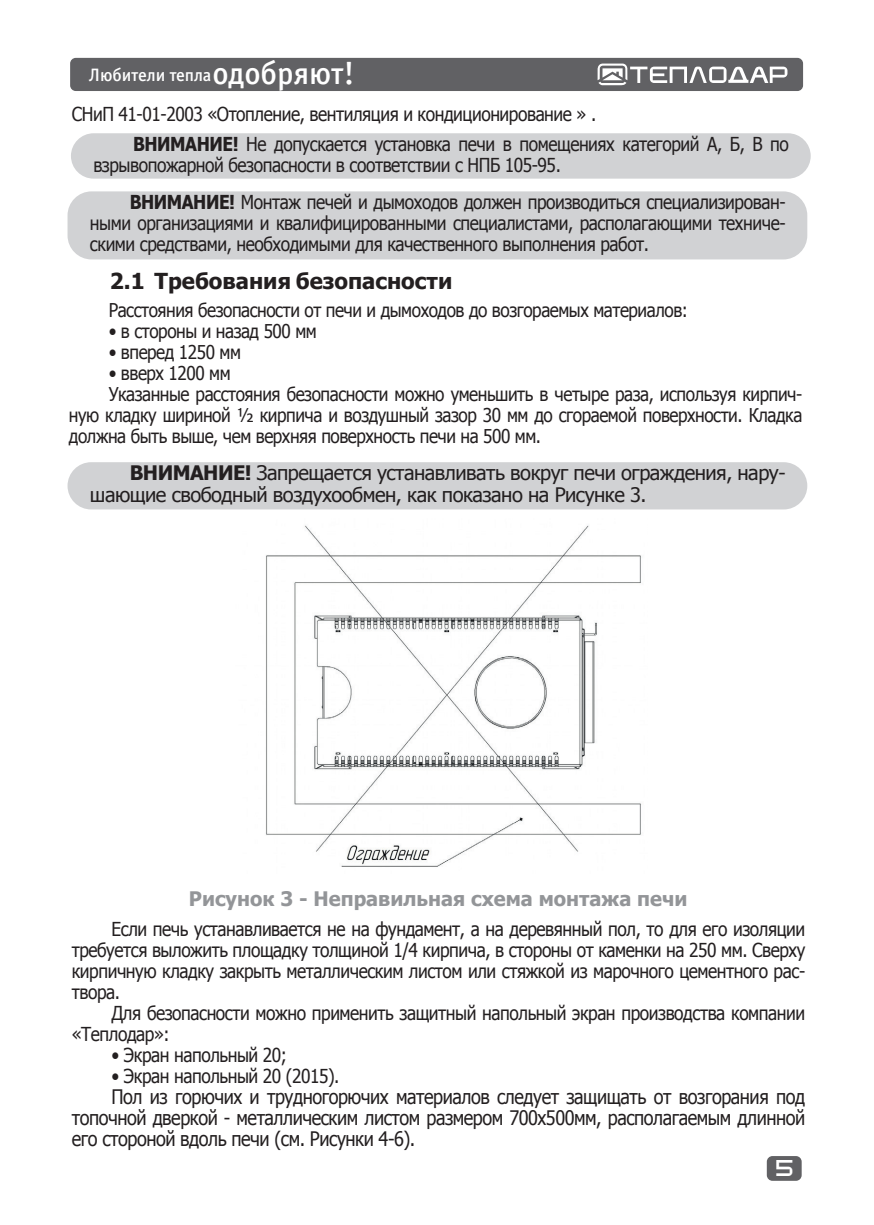
<style>
.page{position:relative;width:874px;height:1225px;background:#fff}
.page>*{position:absolute;margin:0;border:0;box-sizing:border-box;transform-origin:0 0}
.t1{font:700 22px "Tahoma";color:#231f20}
.t2{font:20px/21px "Tahoma";letter-spacing:-.025em;color:#231f20;text-align:justify;scale:.9 1}
.t3{font:20px/22px "Tahoma";letter-spacing:-.025em;color:#231f20}
.t4{font:700 20px "Tahoma";color:#939598}
.t5{font:19.2px/21px "Tahoma";letter-spacing:-.025em;color:#231f20;text-align:justify;scale:.9 1}
.t6{font:19px "Tahoma";letter-spacing:-.025em;color:#231f20;scale:.9 1}
.t7{font:18px "Officina Sans Medium C";letter-spacing:-.005em;color:#fff}
.t8{font:16px "teplodar";color:#fff}
.s1{font-size:32px}
.s2{font-weight:700}
</style>
<div class="page">
<div style="left:766px;top:1156px;width:35px;height:24px;background:#616164;border-radius:6px"></div>
<div style="left:70px;top:58px;width:732px;height:33px;background:#616164;border-radius:6px"></div>
<svg style="left:597px;top:63px;width:190px;height:22px"></svg>
<div style="left:67px;top:191px;width:739px;height:68px;background:#d1d2d4;border-radius:24px"></div>
<div style="left:67px;top:462px;width:739px;height:47px;background:#d1d2d4;border-radius:24px"></div>
<img style="left:266px;top:525px;width:375px;height:342px">
<div style="left:71px;top:133px;width:739px;height:46px;background:#d1d2d4;border-radius:23px"></div>
<p class="t7" style="left:89px;top:65px;width:267px">Любители тепла<span class="s1">одобряют!</span></p>
<p class="t5" style="left:72px;top:102px;width:584px">СНиП 41-01-2003 «Отопление, вентиляция и кондиционирование » .</p>
<p class="t5" style="left:93px;top:132px;width:774px;text-indent:40px"><span class="s2">ВНИМАНИЕ!</span> Не допускается установка печи в помещениях категорий А, Б, В по взрывопожарной безопасности в соответствии с НПБ 105-95.</p>
<p class="t5" style="left:90px;top:190px;width:774px;text-indent:40px"><span class="s2">ВНИМАНИЕ!</span> Монтаж печей и дымоходов должен производиться специализирован&shy;ными организациями и квалифицированными специалистами, располагающими техниче&shy;скими средствами, необходимыми для качественного выполнения работ.</p>
<p class="t1" style="left:110px;top:265px;width:344px">2.1 Требования безопасности</p>
<p class="t6" style="left:109px;top:298px;width:644px">Расстояния безопасности от печи и дымоходов до возгораемых материалов:</p>
<p class="t6" style="left:109px;top:319px;width:233px">• в стороны и назад 500 мм</p>
<p class="t6" style="left:109px;top:340px;width:148px">• вперед 1250 мм</p>
<p class="t6" style="left:109px;top:361px;width:137px">• вверх 1200 мм</p>
<p class="t6" style="left:109px;top:382px;width:772px">Указанные расстояния безопасности можно уменьшить в четыре раза, используя кирпич-</p>
<p class="t6" style="left:69px;top:403px;width:816px">ную кладку шириной ½ кирпича и воздушный зазор 30 мм до сгораемой поверхности. Кладка</p>
<p class="t6" style="left:69px;top:424px;width:526px">должна быть выше, чем верхняя поверхность печи на 500 мм.</p>
<p class="t3" style="left:90px;top:461px;width:696px;text-indent:40px"><span class="s2">ВНИМАНИЕ!</span> Запрещается устанавливать вокруг печи ограждения, нару&shy;шающие свободный воздухообмен, как показано на Рисунке 3.</p>
<p class="t4" style="left:189px;top:884px;width:500px">Рисунок 3 - Неправильная схема монтажа печи</p>
<p class="t5" style="left:72px;top:918px;width:816px;text-indent:40px">Если печь устанавливается не на фундамент, а на деревянный пол, то для его изоляции требуется выложить площадку толщиной 1/4 кирпича, в стороны от каменки на 250 мм. Сверху кирпичную кладку закрыть металлическим листом или стяжкой из марочного цементного рас&shy;твора.</p>
<p class="t5" style="left:72px;top:1002px;width:816px;text-indent:40px">Для безопасности можно применить защитный напольный экран производства компании «Теплодар»:</p>
<p class="t5" style="left:111px;top:1044px;width:196px">• Экран напольный 20;</p>
<p class="t5" style="left:111px;top:1065px;width:255px">• Экран напольный 20 (2015).</p>
<p class="t2" style="left:72px;top:1085px;width:816px;text-indent:40px">Пол из горючих и трудногорючих материалов следует защищать от возгорания под топочной дверкой - металлическим листом размером 700х500мм, располагаемым длинной его стороной вдоль печи (см. Рисунки 4-6).</p>
<p class="t8" style="left:776px;top:1161px;width:18px">5</p>
</div>
